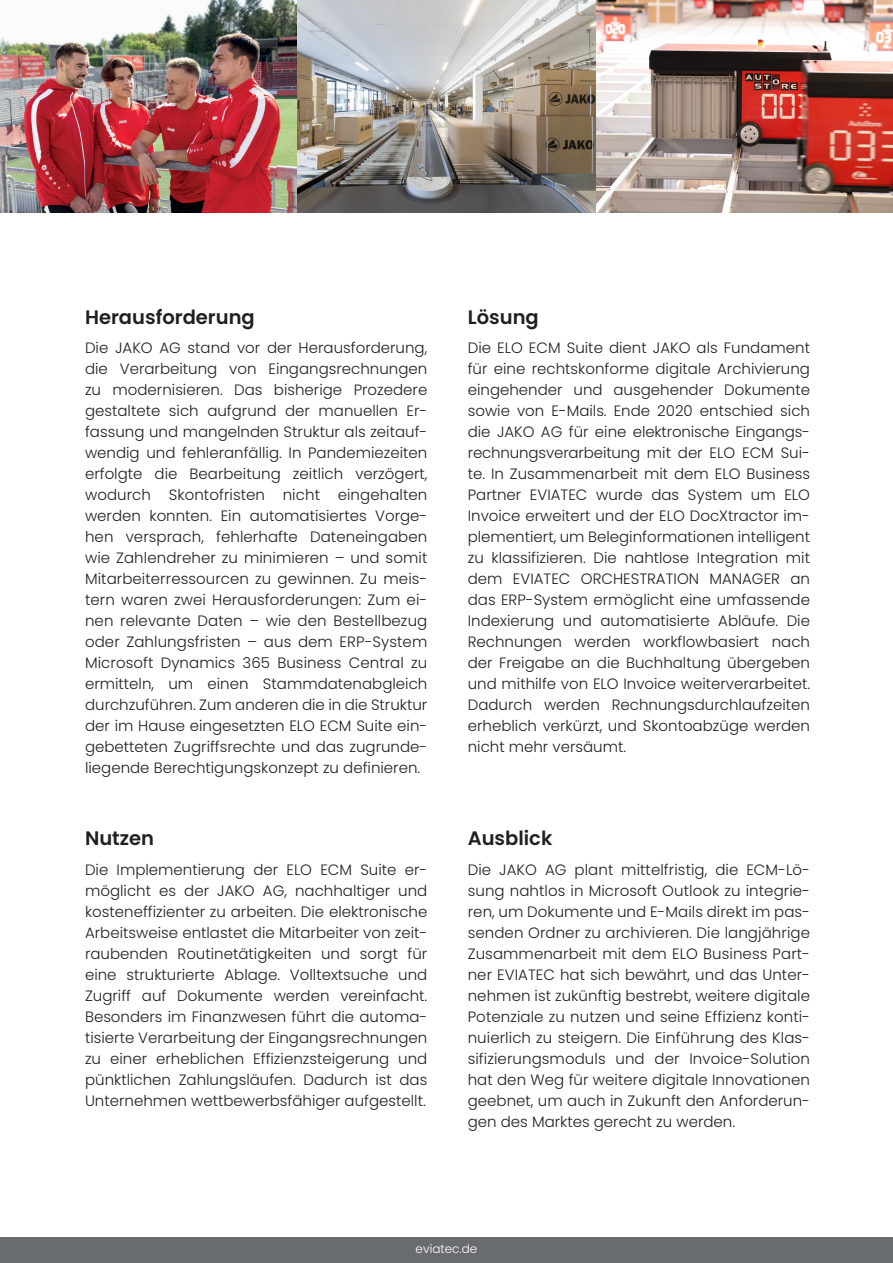
<style>
.page{position:relative;width:893px;height:1263px;background:#fff}
.page>*{position:absolute;margin:0;border:0;box-sizing:border-box;transform-origin:0 0}
.t1{font:600 19.5px "Poppins";color:#231f20}
.t2{font:300 15px/21px "Poppins";color:#231f20;text-align:justify}
.t3{font:300 12px "Poppins";color:#fff}
</style>
<div class="page">
<img style="left:0;top:0;width:893px;height:213px">
<div style="left:0;top:1237px;width:893px;height:26px;background:#686c6f"></div>
<p class="t1" style="left:85px;top:306px;width:171px">Herausforderung</p>
<p class="t2" style="left:85px;top:338px;width:344px">Die JAKO AG stand vor der Herausforderung, die Verarbeitung von Eingangsrechnungen zu modernisieren. Das bisherige Prozedere gestaltete sich aufgrund der manuellen Er&shy;fassung und mangelnden Struktur als zeitauf&shy;wendig und fehleranfällig. In Pandemiezeiten erfolgte die Bearbeitung zeitlich verzögert, wodurch Skontofristen nicht eingehalten werden konnten. Ein automatisiertes Vorge&shy;hen versprach, fehlerhafte Dateneingaben wie Zahlendreher zu minimieren – und somit Mitarbeiterressourcen zu gewinnen. Zu meis&shy;tern waren zwei Herausforderungen: Zum ei&shy;nen relevante Daten – wie den Bestellbezug oder Zahlungsfristen – aus dem ERP-System Microsoft Dynamics 365 Business Central zu ermitteln, um einen Stammdatenabgleich durchzuführen. Zum anderen die in die Struktur der im Hause eingesetzten ELO ECM Suite ein&shy;gebetteten Zugriffsrechte und das zugrunde&shy;liegende Berechtigungskonzept zu definieren.</p>
<p class="t1" style="left:85px;top:827px;width:71px">Nutzen</p>
<p class="t2" style="left:85px;top:859px;width:344px">Die Implementierung der ELO ECM Suite er&shy;möglicht es der JAKO AG, nachhaltiger und kosteneffizienter zu arbeiten. Die elektronische Arbeitsweise entlastet die Mitarbeiter von zeit&shy;raubenden Routinetätigkeiten und sorgt für eine strukturierte Ablage. Volltextsuche und Zugriff auf Dokumente werden vereinfacht.<br>Besonders im Finanzwesen führt die automa&shy;tisierte Verarbeitung der Eingangsrechnungen zu einer erheblichen Effizienzsteigerung und pünktlichen Zahlungsläufen. Dadurch ist das Unternehmen wettbewerbsfähiger aufgestellt.</p>
<p class="t1" style="left:468px;top:306px;width:73px">Lösung</p>
<p class="t2" style="left:468px;top:338px;width:344px">Die ELO ECM Suite dient JAKO als Fundament für eine rechtskonforme digitale Archivierung eingehender und ausgehender Dokumente sowie von E-Mails. Ende 2020 entschied sich die JAKO AG für eine elektronische Eingangs&shy;rechnungsverarbeitung mit der ELO ECM Sui&shy;te. In Zusammenarbeit mit dem ELO Business Partner EVIATEC wurde das System um ELO Invoice erweitert und der ELO DocXtractor im&shy;plementiert, um Beleginformationen intelligent zu klassifizieren. Die nahtlose Integration mit dem EVIATEC ORCHESTRATION MANAGER an das ERP-System ermöglicht eine umfassende Indexierung und automatisierte Abläufe. Die Rechnungen werden workflowbasiert nach der Freigabe an die Buchhaltung übergeben und mithilfe von ELO Invoice weiterverarbeitet.<br>Dadurch werden Rechnungsdurchlaufzeiten erheblich verkürzt, und Skontoabzüge werden nicht mehr versäumt.</p>
<p class="t1" style="left:468px;top:827px;width:86px">Ausblick</p>
<p class="t2" style="left:468px;top:859px;width:344px">Die JAKO AG plant mittelfristig, die ECM-Lö&shy;sung nahtlos in Microsoft Outlook zu integrie&shy;ren, um Dokumente und E-Mails direkt im pas&shy;senden Ordner zu archivieren. Die langjährige Zusammenarbeit mit dem ELO Business Part&shy;ner EVIATEC hat sich bewährt, und das Unter&shy;nehmen ist zukünftig bestrebt, weitere digitale Potenziale zu nutzen und seine Effizienz konti&shy;nuierlich zu steigern. Die Einführung des Klas&shy;sifizierungsmoduls und der Invoice-Solution hat den Weg für weitere digitale Innovationen geebnet, um auch in Zukunft den Anforderun&shy;gen des Marktes gerecht zu werden.</p>
<p class="t3" style="left:416px;top:1242px;width:63px">eviatec.de</p>
</div>
